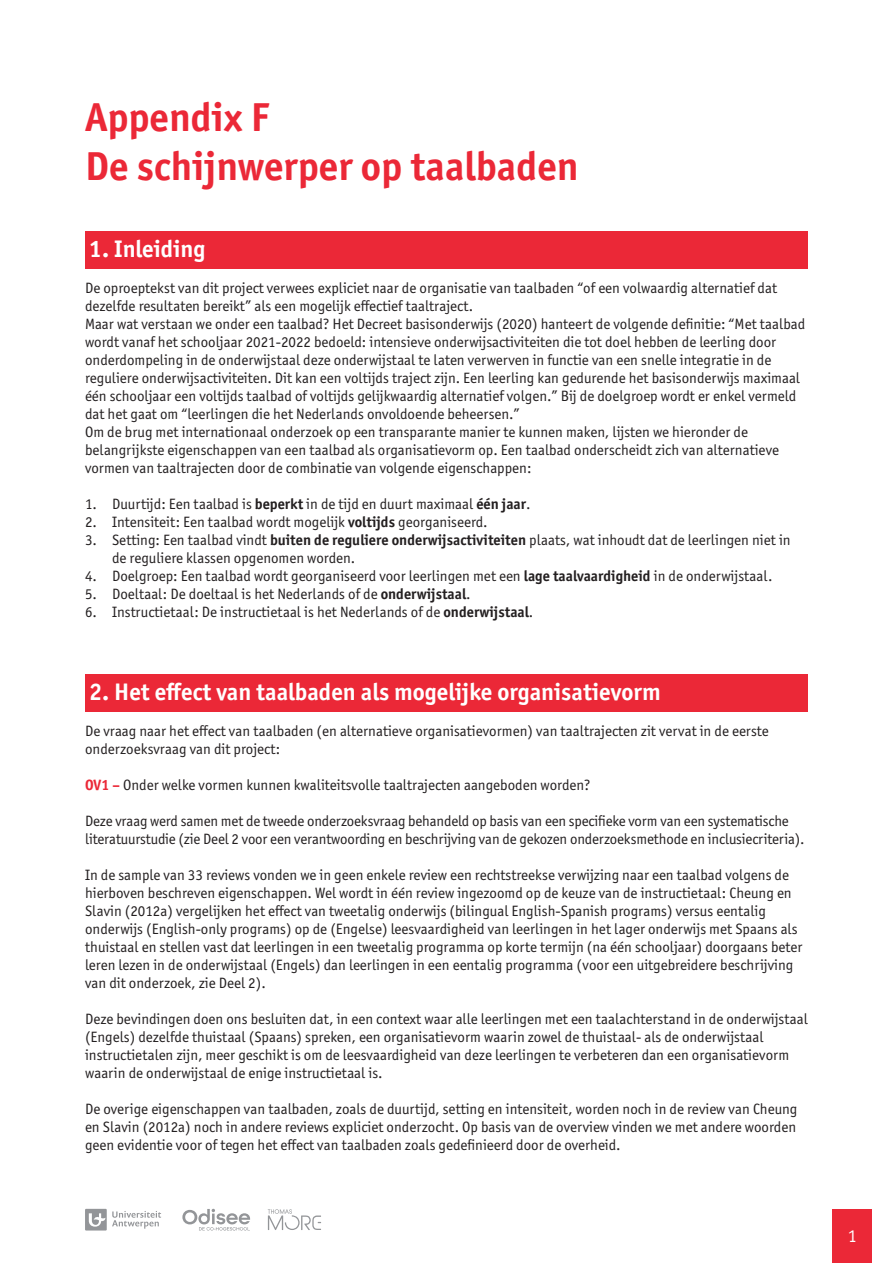
<style>
.page{position:relative;width:893px;height:1263px;background:#fff}
.page>*{position:absolute;margin:0;border:0;box-sizing:border-box;transform-origin:0 0}
.T1_-_bouwsteen_4{font:700 40.5px "Officina Sans ITC Pro";color:#eb2837}
.T2_-_bouwsteen_4{font:700 24px "Officina Sans ITC Pro";color:#fff}
.t1{font:18px "Officina Sans ITC Pro";color:#fff}
.body{font:15px/18px "Officina Sans ITC Pro";color:#231f20}
.s1{font-weight:700}
.s2{font-weight:700;color:#eb2837}
</style>
<div class="page">
<div style="left:85px;top:1209px;width:22px;height:21px;background:#939598"></div>
<svg style="left:89px;top:1213px;width:17px;height:13px"></svg>
<svg style="left:112px;top:1211px;width:49px;height:18px"></svg>
<svg style="left:182px;top:1209px;width:68px;height:22px"></svg>
<svg style="left:268px;top:1209px;width:53px;height:21px"></svg>
<div style="left:832px;top:1209px;width:40px;height:54px;background:#eb2837"></div>
<div style="left:85px;top:231px;width:723px;height:38px;background:#eb2837"></div>
<div style="left:85px;top:674px;width:723px;height:38px;background:#eb2837"></div>
<p class="T1_-_bouwsteen_4" style="left:85px;top:92px;width:185px">Appendix F</p>
<p class="T1_-_bouwsteen_4" style="left:85px;top:141px;width:495px">De schijnwerper op taalbaden</p>
<p class="T2_-_bouwsteen_4" style="left:89px;top:234px;width:118px">1. Inleiding</p>
<p class="body" style="left:85px;top:279px;width:693px">De oproeptekst van dit project verwees expliciet naar de organisatie van taalbaden “of een volwaardig alternatief dat dezelfde resultaten bereikt” als een mogelijk effectief taaltraject.</p>
<p class="body" style="left:85px;top:315px;width:722px">Maar wat verstaan we onder een taalbad? Het Decreet basisonderwijs (2020) hanteert de volgende definitie: “Met taalbad wordt vanaf het schooljaar 2021-2022 bedoeld: intensieve onderwijsactiviteiten die tot doel hebben de leerling door onderdompeling in de onderwijstaal deze onderwijstaal te laten verwerven in functie van een snelle integratie in de reguliere onderwijsactiviteiten. Dit kan een voltijds traject zijn. Een leerling kan gedurende het basisonderwijs maximaal één schooljaar een voltijds taalbad of voltijds gelijkwaardig alternatief volgen.” Bij de doelgroep wordt er enkel vermeld dat het gaat om “leerlingen die het Nederlands onvoldoende beheersen.”</p>
<p class="body" style="left:85px;top:423px;width:695px">Om de brug met internationaal onderzoek op een transparante manier te kunnen maken, lijsten we hieronder de belangrijkste eigenschappen van een taalbad als organisatievorm op. Een taalbad onderscheidt zich van alternatieve vormen van taaltrajecten door de combinatie van volgende eigenschappen:</p>
<p class="body" style="left:85px;top:495px;width:447px">1. Duurtijd: Een taalbad is <span class="s1">beperkt</span> in de tijd en duurt maximaal <span class="s1">één jaar</span>.</p>
<p class="body" style="left:85px;top:513px;width:404px">2. Intensiteit: Een taalbad wordt mogelijk <span class="s1">voltijds</span> georganiseerd.</p>
<p class="body" style="left:112px;top:531px;width:680px;text-indent:-27px">3. Setting: Een taalbad vindt <span class="s1">buiten de reguliere onderwijsactiviteiten</span> plaats, wat inhoudt dat de leerlingen niet in de reguliere klassen opgenomen worden.</p>
<p class="body" style="left:85px;top:567px;width:689px">4. Doelgroep: Een taalbad wordt georganiseerd voor leerlingen met een <span class="s1">lage taalvaardigheid</span> in de onderwijstaal.</p>
<p class="body" style="left:85px;top:585px;width:387px">5. Doeltaal: De doeltaal is het Nederlands of de <span class="s1">onderwijstaal</span>.</p>
<p class="body" style="left:85px;top:603px;width:450px">6. Instructietaal: De instructietaal is het Nederlands of de <span class="s1">onderwijstaal</span>.</p>
<p class="T2_-_bouwsteen_4" style="left:89px;top:677px;width:573px">2. Het effect van taalbaden als mogelijke organisatievorm</p>
<p class="body" style="left:85px;top:722px;width:685px">De vraag naar het effect van taalbaden (en alternatieve organisatievormen) van taaltrajecten zit vervat in de eerste onderzoeksvraag van dit project:</p>
<p class="body" style="left:85px;top:776px;width:507px"><span class="s2">OV1 –</span> Onder welke vormen kunnen kwaliteitsvolle taaltrajecten aangeboden worden?</p>
<p class="body" style="left:85px;top:812px;width:721px">Deze vraag werd samen met de tweede onderzoeksvraag behandeld op basis van een specifieke vorm van een systematische literatuurstudie (zie Deel 2 voor een verantwoording en beschrijving van de gekozen onderzoeksmethode en inclusiecriteria).</p>
<p class="body" style="left:85px;top:866px;width:719px">In de sample van 33 reviews vonden we in geen enkele review een rechtstreekse verwijzing naar een taalbad volgens de hierboven beschreven eigenschappen. Wel wordt in één review ingezoomd op de keuze van de instructietaal: Cheung en Slavin (2012a) vergelijken het effect van tweetalig onderwijs (bilingual English-Spanish programs) versus eentalig onderwijs (English-only programs) op de (Engelse) leesvaardigheid van leerlingen in het lager onderwijs met Spaans als thuistaal en stellen vast dat leerlingen in een tweetalig programma op korte termijn (na één schooljaar) doorgaans beter leren lezen in de onderwijstaal (Engels) dan leerlingen in een eentalig programma (voor een uitgebreidere beschrijving van dit onderzoek, zie Deel 2).</p>
<p class="body" style="left:85px;top:1010px;width:724px">Deze bevindingen doen ons besluiten dat, in een context waar alle leerlingen met een taalachterstand in de onderwijstaal (Engels) dezelfde thuistaal (Spaans) spreken, een organisatievorm waarin zowel de thuistaal- als de onderwijstaal instructietalen zijn, meer geschikt is om de leesvaardigheid van deze leerlingen te verbeteren dan een organisatievorm waarin de onderwijstaal de enige instructietaal is.</p>
<p class="body" style="left:85px;top:1100px;width:714px;text-align:justify">De overige eigenschappen van taalbaden, zoals de duurtijd, setting en intensiteit, worden noch in de review van Cheung en Slavin (2012a) noch in andere reviews expliciet onderzocht. Op basis van de overview vinden we met andere woorden geen evidentie voor of tegen het effect van taalbaden zoals gedefinieerd door de overheid.</p>
<p class="t1" style="left:848px;top:1225px;width:10px">1</p>
</div>
